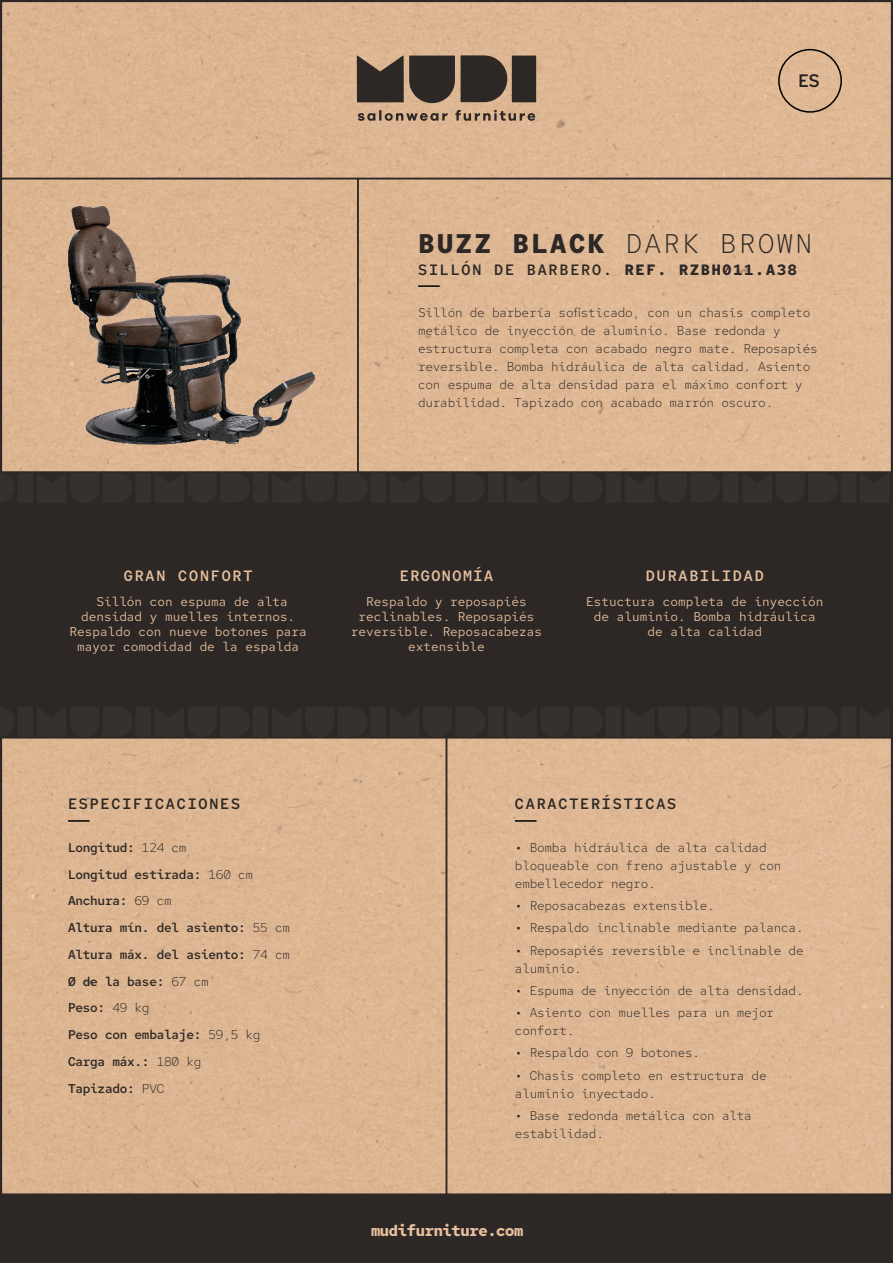
<style>
.page{position:relative;width:893px;height:1263px;background:#fff}
.page>*{position:absolute;margin:0;border:0;box-sizing:border-box;transform-origin:0 0}
.t1{font:700 27px "Red Hat Mono";letter-spacing:.1em;color:#2d2825}
.t2{font:600 18px "Red Hat Mono";color:#231f20}
.t3{font:700 15.45px "Red Hat Mono";letter-spacing:-.02em;color:#e6bf9e}
.t4{font:600 15px "Red Hat Mono";letter-spacing:.125em;color:#2d2825}
.t5{font:600 15px "Red Hat Mono";letter-spacing:.125em;color:#e6bf9e}
.t6{font:600 15px "Red Hat Mono";letter-spacing:.1em;color:#e6bf9e}
.t7{font:300 12.75px/18px "Red Hat Mono";letter-spacing:-.02em;color:#2d2825}
.t8{font:12.75px/15px "Red Hat Mono";color:#e6bf9e;text-align:center}
.t9{font:600 12.75px "Red Hat Mono";letter-spacing:-.02em;color:#2d2825}
.s1{font-weight:300}
.s2{font-weight:700}
</style>
<div class="page">
<div style="left:0;top:0;width:893px;height:1195px;background:#ddb793"></div>
<div style="left:0;top:472px;width:893px;height:266px;background:#2d2825"></div>
<div style="left:18px;top:473px;width:15px;height:30px;background:#36312e"></div>
<div style="left:135px;top:473px;width:16px;height:30px;background:#36312e"></div>
<div style="left:253px;top:473px;width:15px;height:30px;background:#36312e"></div>
<div style="left:370px;top:473px;width:16px;height:30px;background:#36312e"></div>
<div style="left:488px;top:473px;width:15px;height:30px;background:#36312e"></div>
<div style="left:606px;top:473px;width:15px;height:30px;background:#36312e"></div>
<div style="left:723px;top:473px;width:16px;height:30px;background:#36312e"></div>
<div style="left:841px;top:473px;width:15px;height:30px;background:#36312e"></div>
<div style="left:18px;top:707px;width:15px;height:30px;background:#36312e"></div>
<div style="left:135px;top:707px;width:16px;height:30px;background:#36312e"></div>
<div style="left:253px;top:707px;width:15px;height:30px;background:#36312e"></div>
<div style="left:370px;top:707px;width:16px;height:30px;background:#36312e"></div>
<div style="left:488px;top:707px;width:15px;height:30px;background:#36312e"></div>
<div style="left:606px;top:707px;width:15px;height:30px;background:#36312e"></div>
<div style="left:723px;top:707px;width:16px;height:30px;background:#36312e"></div>
<div style="left:841px;top:707px;width:15px;height:30px;background:#36312e"></div>
<div style="left:0;top:1195px;width:893px;height:68px;background:#2d2825"></div>
<svg style="left:358px;top:110px;width:177px;height:11px;background:#a3876e"></svg>
<div style="left:512px;top:56px;width:24px;height:46px;background:#2d2825"></div>
<svg style="left:461px;top:55px;width:46px;height:47px;background:#403730"></svg>
<svg style="left:357px;top:55px;width:98px;height:48px;background:#4f433a"></svg>
<img style="left:0;top:184px;width:359px;height:283px">
<hr style="left:68px;top:820px;width:22px;height:2px;background:#000001">
<hr style="left:515px;top:820px;width:22px;height:2px;background:#000001">
<hr style="left:418px;top:285px;width:22px;height:2px;background:#000001">
<div style="left:778px;top:49px;width:64px;height:64px;border:2px solid #000001;border-radius:50%"></div>
<p class="t2" style="left:798px;top:69px;width:23px">ES</p>
<p class="t1" style="left:418px;top:226px;width:395px">BUZZ BLACK <span class="s1">DARK BROWN</span></p>
<p class="t4" style="left:418px;top:260px;width:380px">SILLÓN DE BARBERO. <span class="s2">REF. RZBH011.A38</span></p>
<p class="t7" style="left:418px;top:303px;width:401px">Sillón de barbería sofisticado, con un chasis completo metálico de inyección de aluminio. Base redonda y estructura completa con acabado negro mate. Reposapiés reversible. Bomba hidráulica de alta calidad. Asiento con espuma de alta densidad para el máximo confort y durabilidad. Tapizado con acabado marrón oscuro.</p>
<p class="t5" style="left:124px;top:566px;width:130px">GRAN CONFORT</p>
<p class="t8" style="left:70px;top:594px;width:239px">Sillón con espuma de alta densidad y muelles internos.<br>Respaldo con nueve botones para mayor comodidad de la espalda</p>
<p class="t6" style="left:400px;top:566px;width:94px">ERGONOMÍA</p>
<p class="t8" style="left:351px;top:594px;width:193px">Respaldo y reposapiés reclinables. Reposapiés reversible. Reposacabezas extensible</p>
<p class="t5" style="left:646px;top:566px;width:119px">DURABILIDAD</p>
<p class="t8" style="left:586px;top:594px;width:239px">Estuctura completa de inyección de aluminio. Bomba hidráulica de alta calidad</p>
<p class="t4" style="left:68px;top:794px;width:174px">ESPECIFICACIONES</p>
<p class="t4" style="left:515px;top:794px;width:163px">CARACTERÍSTICAS</p>
<p class="t7" style="left:515px;top:838px;width:268px"><span class="s2">·</span> Bomba hidráulica de alta calidad bloqueable con freno ajustable y con embellecedor negro.</p>
<p class="t7" style="left:515px;top:896px;width:201px"><span class="s2">·</span> Reposacabezas extensible.</p>
<p class="t7" style="left:515px;top:918px;width:290px"><span class="s2">·</span> Respaldo inclinable mediante palanca.</p>
<p class="t7" style="left:515px;top:941px;width:290px"><span class="s2">·</span> Reposapiés reversible e inclinable de aluminio.</p>
<p class="t7" style="left:515px;top:981px;width:290px"><span class="s2">·</span> Espuma de inyección de alta densidad.</p>
<p class="t7" style="left:515px;top:1003px;width:261px"><span class="s2">·</span> Asiento con muelles para un mejor confort.</p>
<p class="t7" style="left:515px;top:1044px;width:187px"><span class="s2">·</span> Respaldo con 9 botones.</p>
<p class="t7" style="left:515px;top:1066px;width:253px"><span class="s2">·</span> Chasis completo en estructura de aluminio inyectado.</p>
<p class="t7" style="left:515px;top:1106px;width:238px"><span class="s2">·</span> Base redonda metálica con alta estabilidad.</p>
<p class="t9" style="left:68px;top:839px;width:120px">Longitud: <span class="s1">124 cm</span></p>
<p class="t9" style="left:68px;top:866px;width:187px">Longitud estirada: <span class="s1">160 cm</span></p>
<p class="t9" style="left:68px;top:892px;width:105px">Anchura: <span class="s1">69 cm</span></p>
<p class="t9" style="left:68px;top:919px;width:224px">Altura mín. del asiento: <span class="s1">55 cm</span></p>
<p class="t9" style="left:68px;top:946px;width:224px">Altura máx. del asiento: <span class="s1">74 cm</span></p>
<p class="t9" style="left:68px;top:973px;width:142px">Ø de la base: <span class="s1">67 cm</span></p>
<p class="t9" style="left:68px;top:999px;width:83px">Peso: <span class="s1">49 kg</span></p>
<p class="t9" style="left:68px;top:1026px;width:194px">Peso con embalaje: <span class="s1">59,5 kg</span></p>
<p class="t9" style="left:68px;top:1053px;width:135px">Carga máx.: <span class="s1">180 kg</span></p>
<p class="t9" style="left:68px;top:1080px;width:98px">Tapizado: <span class="s1">PVC</span></p>
<p class="t3" style="left:371px;top:1220px;width:154px">mudifurniture.com</p>
</div>
